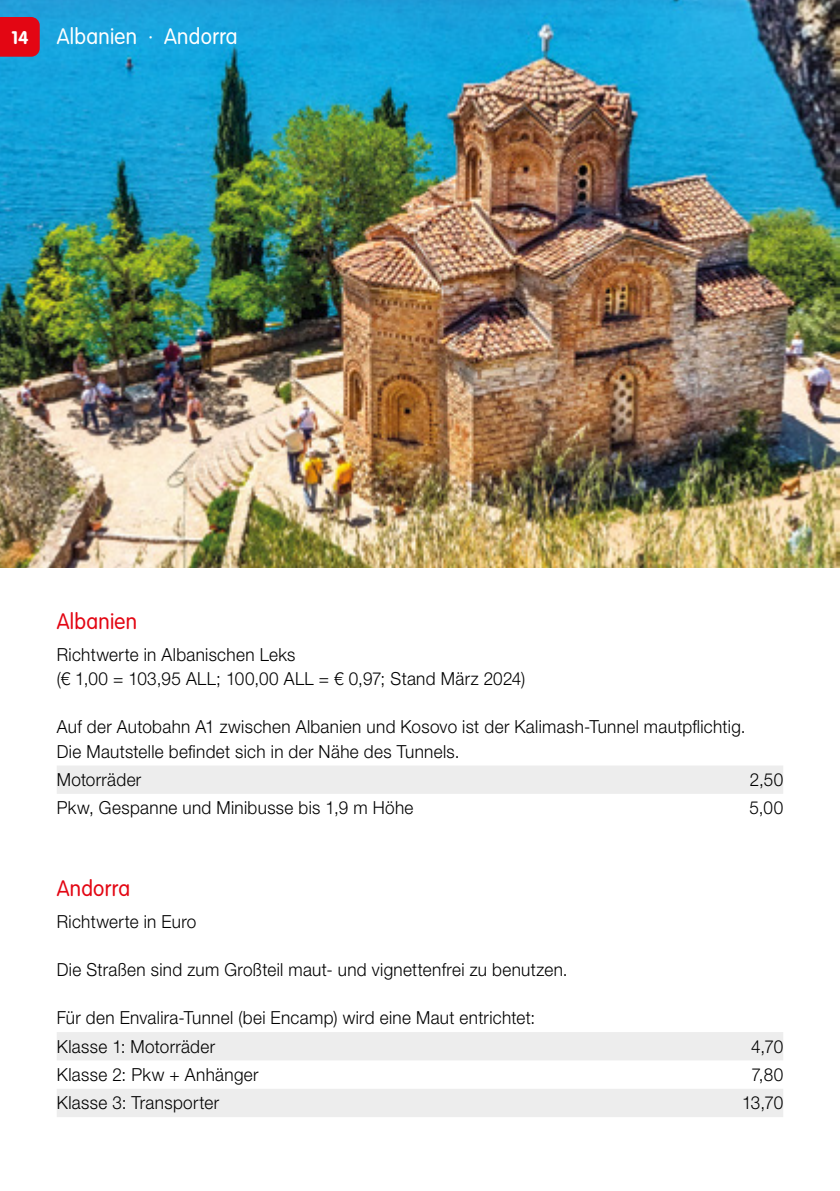
<style>
.page{position:relative;width:840px;height:1191px;background:#fff}
.page>*{position:absolute;margin:0;border:0;box-sizing:border-box;transform-origin:0 0}
.t1{font:300 22px "VAG Rounded LT Pro";letter-spacing:.015em;color:#fff;scale:.95 1}
.t2{font:300 22px "VAG Rounded LT Pro";letter-spacing:.015em;color:#e30613;scale:.95 1}
.t3{font:300 18px/24px "Helvetica Neue LT Pro";letter-spacing:.02em;color:#000;scale:.95 1}
.t4{font:700 18px "VAG Rounded LT Pro";color:#fff}
</style>
<div class="page">
<img style="left:0;top:0;width:839px;height:567px">
<div style="left:0;top:17px;width:40px;height:40px;background:#e30613"></div>
<div style="left:57px;top:766px;width:725px;height:28px;background:#ededed"></div>
<svg style="left:57px;top:1032px;width:725px;height:85px;fill:#ededed"></svg>
<p class="t4" style="left:11px;top:26px;width:18px">14</p>
<p class="t1" style="left:57px;top:24px;width:192px">Albanien · Andorra</p>
<p class="t2" style="left:57px;top:609px;width:86px">Albanien</p>
<p class="t3" style="left:57px;top:642px;width:494px">Richtwerte in Albanischen Leks<br>(€ 1,00 = 103,95 ALL; 100,00 ALL = € 0,97; Stand März 2024)</p>
<p class="t3" style="left:57px;top:714px;width:726px">Auf der Autobahn A1 zwischen Albanien und Kosovo ist der Kalimash-Tunnel mautpflichtig.<br>Die Mautstelle befindet sich in der Nähe des Tunnels.</p>
<p class="t3" style="left:57px;top:767px;width:90px">Motorräder</p>
<p class="t3" style="left:749px;top:767px;width:36px">2,50</p>
<p class="t3" style="left:57px;top:795px;width:377px">Pkw, Gespanne und Minibusse bis 1,9 m Höhe</p>
<p class="t3" style="left:749px;top:795px;width:37px">5,00</p>
<p class="t2" style="left:57px;top:875px;width:79px">Andorra</p>
<p class="t3" style="left:57px;top:909px;width:148px">Richtwerte in Euro</p>
<p class="t3" style="left:57px;top:957px;width:539px">Die Straßen sind zum Großteil maut- und vignettenfrei zu benutzen.</p>
<p class="t3" style="left:57px;top:1003px;width:505px;line-height:28.6px">Für den Envalira-Tunnel (bei Encamp) wird eine Maut entrichtet:<br>Klasse 1: Motorräder</p>
<p class="t3" style="left:750px;top:1034px;width:35px">4,70</p>
<p class="t3" style="left:57px;top:1062px;width:214px">Klasse 2: Pkw + Anhänger</p>
<p class="t3" style="left:751px;top:1062px;width:35px">7,80</p>
<p class="t3" style="left:57px;top:1090px;width:172px">Klasse 3: Transporter</p>
<p class="t3" style="left:741px;top:1090px;width:45px">13,70</p>
</div>
